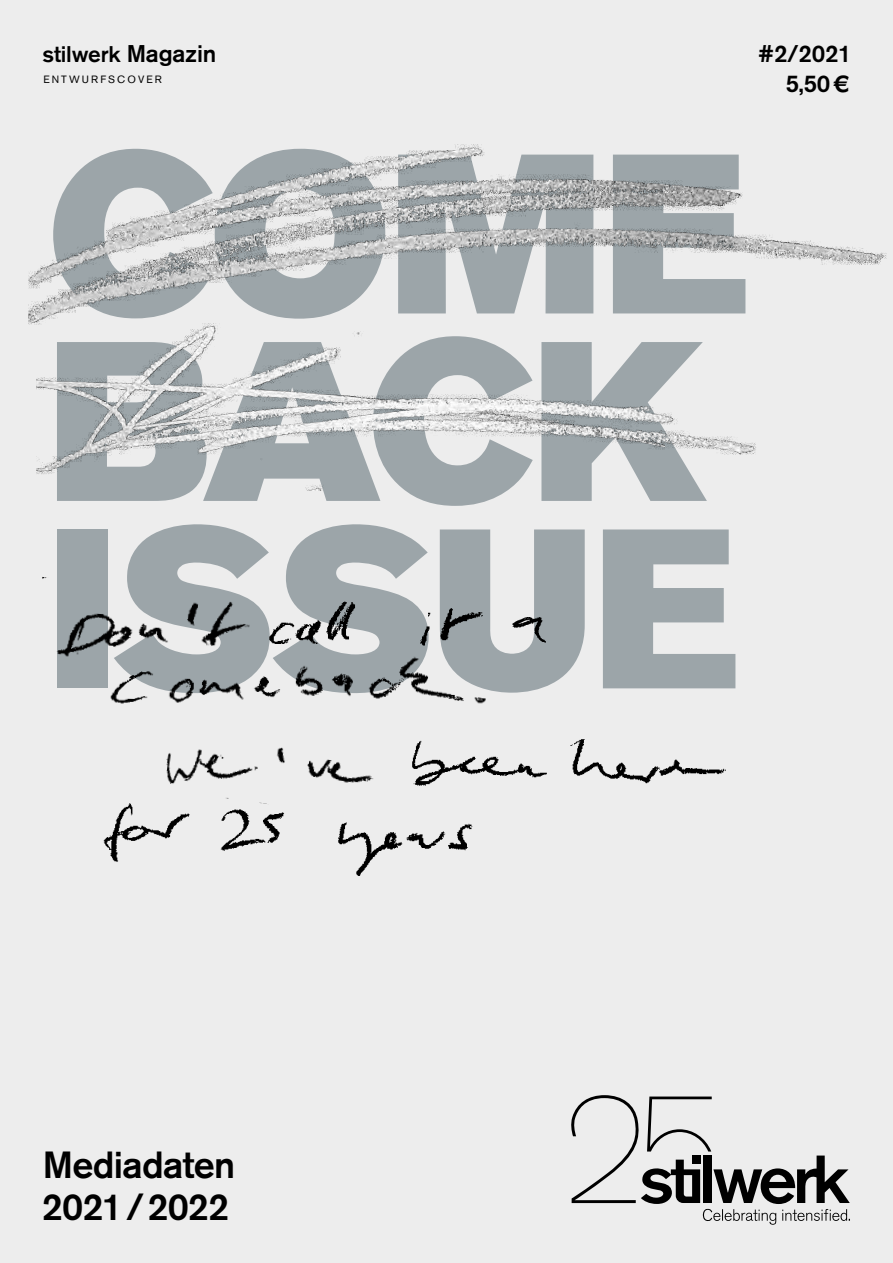
<style>
.page{position:relative;width:893px;height:1263px;background:#ededed}
.page>*{position:absolute;margin:0;border:0;box-sizing:border-box;transform-origin:0 0}
.t1{font:225px/187.4px "Akzidenz Grotesk BQ Super";letter-spacing:-.02em;color:#889398}
.t2{font:500 37.5px/42px "Akzidenz Grotesk BQ";letter-spacing:-.02em;color:#000}
.t3{font:500 24px/30px "Akzidenz Grotesk BQ";letter-spacing:-.01em;color:#000;text-align:right}
.t4{font:500 22.5px "Akzidenz Grotesk BQ";letter-spacing:-.01em;color:#000}
.t5{font:10.5px "Akzidenz Grotesk BQ";letter-spacing:.2em;color:#000}
.s1{font-size:24px}
</style>
<div class="page">
<img style="left:282px;top:601px;width:201px;height:45px">
<img style="left:42px;top:577px;width:240px;height:80px">
<img style="left:103px;top:651px;width:383px;height:53px">
<img style="left:412px;top:740px;width:131px;height:39px">
<img style="left:166px;top:747px;width:208px;height:37px">
<img style="left:202px;top:779px;width:271px;height:97px">
<img style="left:512px;top:617px;width:34px;height:26px">
<img style="left:103px;top:787px;width:108px;height:89px">
<img style="left:543px;top:739px;width:183px;height:45px">
<img style="left:28px;top:144px;width:859px;height:181px">
<img style="left:36px;top:307px;width:629px;height:167px">
<img style="left:50px;top:360px;width:706px;height:131px">
<svg style="left:571px;top:1095px;width:279px;height:130px"></svg>
<p class="t4" style="left:43px;top:40px;width:175px">stilwerk <span class="s1">Magazin</span></p>
<p class="t3" style="left:758px;top:38px;width:95px">#2/2021<br>5,50€</p>
<p class="t5" style="left:43px;top:73px;width:120px">ENTWURFSCOVER</p>
<h1 class="t1" style="left:47px;top:142px;width:703px">COME<br>BACK<br>ISSUE</h1>
<p class="t2" style="left:42px;top:1143px;width:195px">Mediadaten<br>2021/2022</p>
</div>
